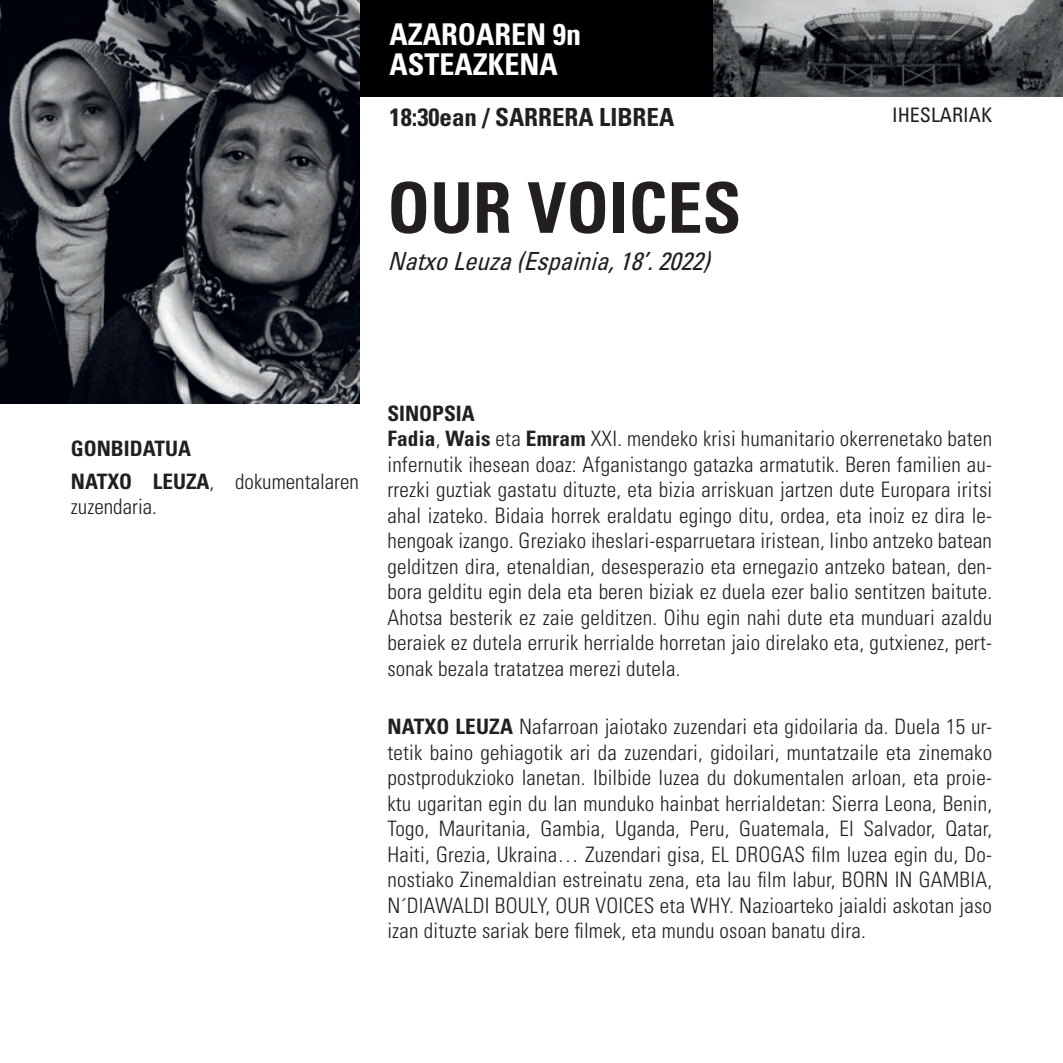
<style>
.page{position:relative;width:1063px;height:1063px;background:#fff}
.page>*{position:absolute;margin:0;border:0;box-sizing:border-box;transform-origin:0 0}
.TITULO_pelicula{font:700 condensed 70px "Univers";color:#231f20}
.Tema{font:700 condensed 30px/30px "Univers";color:#fff}
.DATOS_técnicos{font:italic condensed 25px "Univers";color:#231f20}
.SESION{font:700 condensed 25px "Univers";color:#231f20}
.TEXTO{font:300 condensed 21.25px/25.5px "Univers";letter-spacing:.01em;color:#231f20;text-align:justify}
.TEXTO-2{font:700 condensed 21.25px "Univers";color:#231f20}
.Tema-2{font:condensed 20px "Univers";color:#231f20}
.s1{font-weight:700}
</style>
<div class="page">
<img style="left:712px;top:0;width:351px;height:96px">
<div style="left:359px;top:0;width:353px;height:96px;background:#000"></div>
<img style="left:0;top:0;width:359px;height:404px">
<p class="Tema" style="left:390px;top:19px;width:193px">AZAROAREN 9n<br>ASTEAZKENA</p>
<p class="SESION" style="left:390px;top:102px;width:286px">18:30ean / SARRERA LIBREA</p>
<p class="TITULO_pelicula" style="left:387px;top:165px;width:355px">OUR VOICES</p>
<p class="DATOS_técnicos" style="left:387px;top:245px;width:332px">NatxoLeuza(Espainia,18’.2022)</p>
<p class="Tema-2" style="left:892px;top:102px;width:102px">IHESLARIAK</p>
<p class="TEXTO-2" style="left:71px;top:436px;width:122px">GONBIDATUA</p>
<p class="TEXTO" style="left:71px;top:469px;width:290px"><span class="s1">NATXO LEUZA</span>, dokumentalaren zuzendaria.</p>
<p class="TEXTO-2" style="left:387px;top:400px;width:89px">SINOPSIA</p>
<p class="TEXTO" style="left:387px;top:426px;width:606px"><span class="s1">Fadia</span>, <span class="s1">Wais</span> eta <span class="s1">Emram</span> XXI. mendeko krisi humanitario okerrenetako baten infernutik ihesean doaz: Afganistango gatazka armatutik. Beren familien au&shy;rrezki guztiak gastatu dituzte, eta bizia arriskuan jartzen dute Europara iritsi ahal izateko. Bidaia horrek eraldatu egingo ditu, ordea, eta inoiz ez dira le&shy;hengoak izango. Greziako iheslari-esparruetara iristean, linbo antzeko batean gelditzen dira, etenaldian, desesperazio eta ernegazio antzeko batean, den&shy;bora gelditu egin dela eta beren biziak ez duela ezer balio sentitzen baitute.<br>Ahotsa besterik ez zaie gelditzen. Oihu egin nahi dute eta munduari azaldu beraiek ez dutela errurik herrialde horretan jaio direlako eta, gutxienez, pert&shy;sonak bezala tratatzea merezi dutela.</p>
<p class="TEXTO" style="left:387px;top:714px;width:606px"><span class="s1">NATXO LEUZA</span> Nafarroan jaiotako zuzendari eta gidoilaria da. Duela 15 ur&shy;tetik baino gehiagotik ari da zuzendari, gidoilari, muntatzaile eta zinemako postprodukzioko lanetan. Ibilbide luzea du dokumentalen arloan, eta proie&shy;ktu ugaritan egin du lan munduko hainbat herrialdetan: Sierra Leona, Benin, Togo, Mauritania, Gambia, Uganda, Peru, Guatemala, El Salvador, Qatar, Haiti, Grezia, Ukraina… Zuzendari gisa, EL DROGAS film luzea egin du, Do&shy;nostiako Zinemaldian estreinatu zena, eta lau film labur, BORN IN GAMBIA, N´DIAWALDI BOULY, OUR VOICES eta WHY. Nazioarteko jaialdi askotan jaso izan dituzte sariak bere filmek, eta mundu osoan banatu dira.</p>
</div>
